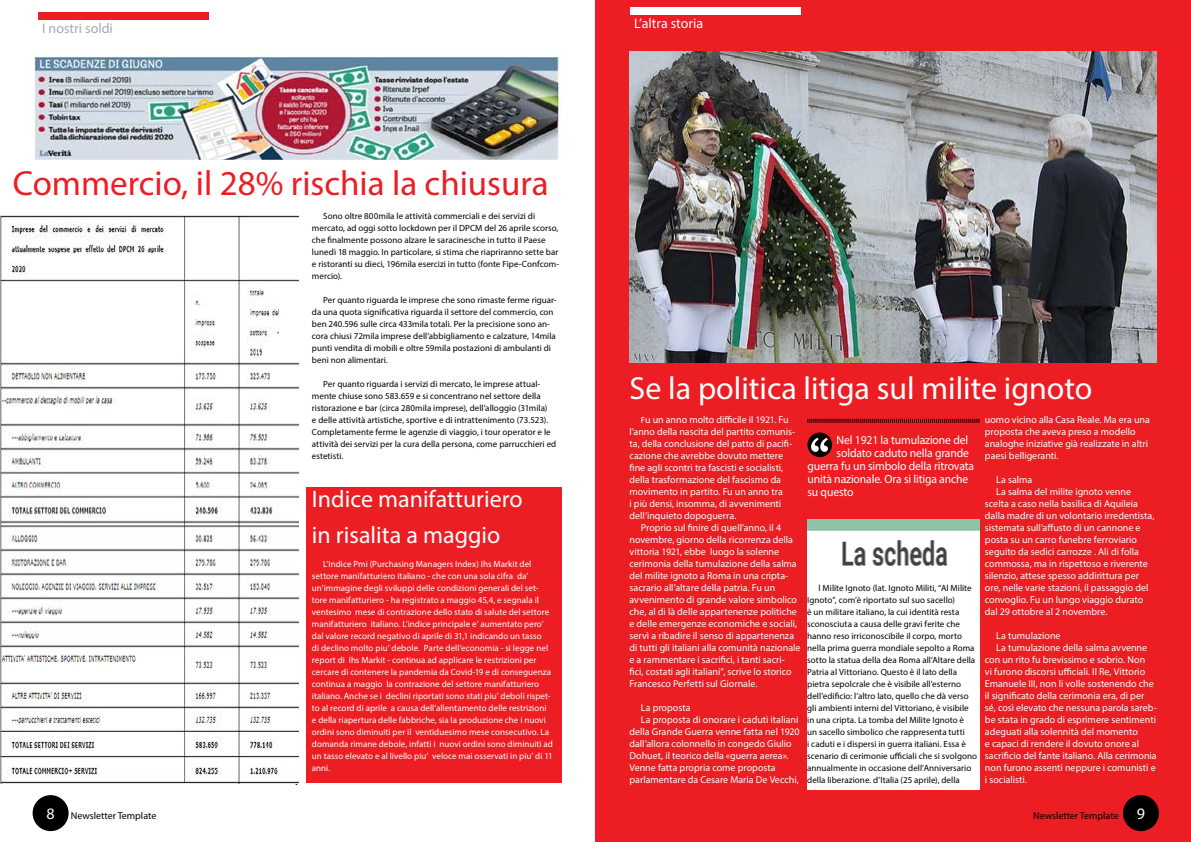
<style>
.page{position:relative;width:1191px;height:842px;background:#fff}
.page>*{position:absolute;margin:0;border:0;box-sizing:border-box;transform-origin:0 0}
.t1{font:35px "Myriad Pro";color:#ed1d24}
.t2{font:32px "Myriad Pro";color:#fff}
.t3{font:24px/36px "Myriad Pro";color:#fff}
.t4{font:14px "Myriad Pro";color:#fff}
.t5{font:14px "Myriad Pro";color:#a7a9ac}
.t6{font:12px "Myriad Pro";letter-spacing:-.01em;color:#fff}
.t7{font:10px/12px "Myriad Pro";color:#fff}
.t8{font:10px "Myriad Pro";color:#000}
.t9{font:9px/12px "Myriad Pro";letter-spacing:.005em;color:#000}
.t10{font:9px/12px "Myriad Pro";letter-spacing:.005em;color:#fff}
.s1{font-size:9px}
.s2{font-size:16px;color:#fff}
</style>
<div class="page">
<div style="left:306px;top:488px;width:255px;height:295px;background:#ed1d24"></div>
<div style="left:595px;top:0;width:596px;height:842px;background:#ed1d24"></div>
<div style="left:33px;top:795px;width:36px;height:36px;background:#000;border-radius:50%"></div>
<div style="left:1123px;top:795px;width:36px;height:36px;background:#000;border-radius:50%"></div>
<img style="left:34px;top:51px;width:527px;height:108px">
<img style="left:0;top:214px;width:298px;height:569px">
<img style="left:629px;top:51px;width:528px;height:311px">
<img style="left:807px;top:519px;width:172px;height:54px">
<svg style="left:807px;top:419px;width:172px;height:4px"></svg>
<div style="left:807px;top:432px;width:25px;height:25px;background:#000;border-radius:50%"></div>
<svg style="left:811px;top:438px;width:17px;height:14px"></svg>
<div style="left:39px;top:13px;width:170px;height:7px;background:#ed1d24"></div>
<div style="left:630px;top:8px;width:170px;height:7px;background:#fff"></div>
<div style="left:807px;top:573px;width:172px;height:217px;background:#fff"></div>
<h3 class="t5" style="left:42px;top:20px;width:72px">I nostri soldi</h3>
<h1 class="t1" style="left:13px;top:162px;width:537px">Commercio, il 28% rischia la chiusura</h1>
<p class="t9" style="left:312px;top:210px;width:249px;text-indent:11px">Sono oltre 800mila le attività commerciali e dei servizi di mercato, ad oggi sotto lockdown per il DPCM del 26 aprile scorso, che finalmente possono alzare le saracinesche in tutto il Paese lunedì 18 maggio. In particolare, si stima che riapriranno sette bar e ristoranti su dieci, 196mila esercizi in tutto (fonte Fipe-Confcom&shy;mercio).</p>
<p class="t9" style="left:312px;top:294px;width:246px;text-indent:11px">Per quanto riguarda le imprese che sono rimaste ferme riguar&shy;da una quota significativa riguarda il settore del commercio, con ben 240.596 sulle circa 433mila totali. Per la precisione sono an&shy;cora chiusi 72mila imprese dell’abbigliamento e calzature, 14mila punti vendita di mobili e oltre 59mila postazioni di ambulanti di beni non alimentari.</p>
<p class="t9" style="left:312px;top:378px;width:246px;text-indent:11px">Per quanto riguarda i servizi di mercato, le imprese attual&shy;mente chiuse sono 583.659 e si concentrano nel settore della ristorazione e bar (circa 280mila imprese), dell’alloggio (31mila)<br>e delle attività artistiche, sportive e di intrattenimento (73.523).<br>Completamente ferme le agenzie di viaggio, i tour operator e le attività dei servizi per la cura della persona, come parrucchieri ed estetisti.</p>
<h3 class="t3" style="left:312px;top:481px;width:212px">Indice manifatturiero in risalita a maggio</h3>
<p class="t10" style="left:312px;top:558px;width:243px;text-indent:11px">L’Indice Pmi (Purchasing Managers Index) Ihs Markit del settore manifatturiero italiano - che con una sola cifra da’ un’immagine degli sviluppi delle condizioni generali del set&shy;tore manifatturiero - ha registrato a maggio 45,4, e segnala il ventesimo mese di contrazione dello stato di salute del settore manifatturiero italiano. L’indice principale e’ aumentato pero’ dal valore record negativo di aprile di 31,1 indicando un tasso<br>di declino molto piu’ debole. Parte dell’economia - si legge nel report di Ihs Markit - continua ad applicare le restrizioni per cercare di contenere la pandemia da Covid-19 e di conseguenza continua a maggio la contrazione del settore manifatturiero italiano. Anche se i declini riportati sono stati piu’ deboli rispet&shy;to al record di aprile a causa dell’allentamento delle restrizioni e della riapertura delle fabbriche, sia la produzione che i nuovi ordini sono diminuiti per il ventiduesimo mese consecutivo. La domanda rimane debole, infatti i nuovi ordini sono diminuiti ad un tasso elevato e al livello piu’ veloce mai osservati in piu’ di 11 anni.</p>
<h3 class="t4" style="left:634px;top:15px;width:71px">L’altra storia</h3>
<h2 class="t2" style="left:629px;top:369px;width:464px">Se la politica litiga sul milite ignoto</h2>
<p class="t7" style="left:629px;top:414px;width:167px;text-indent:11px"><span class="s1">F</span>u un anno molto difficile il 1921. Fu l’anno della nascita del partito comunis&shy;ta, della conclusione del patto di pacifi&shy;cazione che avrebbe dovuto mettere fine agli scontri tra fascisti e socialisti, della trasformazione del fascismo da movimento in partito. Fu un anno tra<br>i più densi, insomma, di avvenimenti dell’inquieto dopoguerra.</p>
<p class="t7" style="left:629px;top:522px;width:172px;text-indent:11px">Proprio sul finire di quell’anno, il 4 novembre, giorno della ricorrenza della vittoria 1921, ebbe luogo la solenne cerimonia della tumulazione della salma del milite ignoto a Roma in una cripta&shy;sacrario all’altare della patria. Fu un avvenimento di grande valore simbolico che, al di là delle appartenenze politiche e delle emergenze economiche e sociali, servì a ribadire il senso di appartenenza di tutti gli italiani alla comunità nazionale e a rammentare i sacrifici, i tanti sacri&shy;fici, costati agli italiani”, scrive lo storico Francesco Perfetti sul Giornale.</p>
<p class="t7" style="left:641px;top:702px;width:51px">La proposta</p>
<p class="t7" style="left:641px;top:714px;width:159px">La proposta di onorare i caduti italiani</p>
<p class="t7" style="left:629px;top:726px;width:172px">della Grande Guerra venne fatta nel 1920</p>
<p class="t7" style="left:629px;top:738px;width:164px">dall’allora colonnello in congedo Giulio</p>
<p class="t7" style="left:629px;top:750px;width:161px">Dohuet, il teorico della «guerra aerea».</p>
<p class="t7" style="left:629px;top:762px;width:148px">Venne fatta propria come proposta</p>
<p class="t7" style="left:629px;top:774px;width:171px">parlamentare da Cesare Maria De Vecchi,</p>
<p class="t6" style="left:836px;top:433px;width:133px">Nel 1921 la tumulazione del</p>
<p class="t6" style="left:836px;top:446px;width:134px">soldato caduto nella grande</p>
<p class="t6" style="left:807px;top:459px;width:168px">guerra fu un simbolo della ritrovata</p>
<p class="t6" style="left:807px;top:472px;width:162px">unità nazionale. Ora si litiga anche</p>
<p class="t6" style="left:807px;top:485px;width:48px">su questo</p>
<p class="t9" style="left:807px;top:582px;width:171px;text-indent:11px">l Milite Ignoto (lat. Ignoto Militi, “Al Milite Ignoto”, com’è riportato sul suo sacello)<br>è un militare italiano, la cui identità resta sconosciuta a causa delle gravi ferite che hanno reso irriconoscibile il corpo, morto nella prima guerra mondiale sepolto a Roma sotto la statua della dea Roma all’Altare della Patria al Vittoriano. Questo è il lato della pietra sepolcrale che è visibile all’esterno dell’edificio: l’altro lato, quello che dà verso gli ambienti interni del Vittoriano, è visibile in una cripta. La tomba del Milite Ignoto è<br>un sacello simbolico che rappresenta tutti<br>i caduti e i dispersi in guerra italiani. Essa è scenario di cerimonie ufficiali che si svolgono annualmente in occasione dell’Anniversario della liberazione. d’Italia (25 aprile), della</p>
<p class="t7" style="left:985px;top:414px;width:166px">uomo vicino alla Casa Reale. Ma era una proposta che aveva preso a modello analoghe iniziative già realizzate in altri paesi belligeranti.</p>
<p class="t7" style="left:996px;top:474px;width:38px">La salma</p>
<p class="t7" style="left:996px;top:486px;width:136px">La salma del milite ignoto venne</p>
<p class="t7" style="left:985px;top:498px;width:155px">scelta a caso nella basilica di Aquileia</p>
<p class="t7" style="left:985px;top:510px;width:171px">dalla madre di un volontario irredentista,</p>
<p class="t7" style="left:985px;top:522px;width:157px">sistemata sull’affusto di un cannone e</p>
<p class="t7" style="left:985px;top:534px;width:153px">posta su un carro funebre ferroviario</p>
<p class="t7" style="left:985px;top:546px;width:156px">seguito da sedici carrozze . Ali di folla</p>
<p class="t7" style="left:985px;top:558px;width:164px">commossa, ma in rispettoso e riverente</p>
<p class="t7" style="left:985px;top:570px;width:155px">silenzio, attese spesso addirittura per</p>
<p class="t7" style="left:985px;top:582px;width:165px">ore, nelle varie stazioni, il passaggio del</p>
<p class="t7" style="left:985px;top:594px;width:160px">convoglio. Fu un lungo viaggio durato</p>
<p class="t7" style="left:985px;top:606px;width:124px">dal 29 ottobre al 2 novembre.</p>
<p class="t7" style="left:996px;top:630px;width:66px">La tumulazione</p>
<p class="t7" style="left:996px;top:642px;width:152px">La tumulazione della salma avvenne</p>
<p class="t7" style="left:985px;top:654px;width:162px">con un rito fu brevissimo e sobrio. Non</p>
<p class="t7" style="left:985px;top:666px;width:162px">vi furono discorsi ufficiali. Il Re, Vittorio</p>
<p class="t7" style="left:985px;top:678px;width:170px">Emanuele III, non li volle sostenendo che</p>
<p class="t7" style="left:985px;top:690px;width:161px">il significato della cerimonia era, di per</p>
<p class="t7" style="left:985px;top:702px;width:173px">sé, così elevato che nessuna parola sareb-</p>
<p class="t7" style="left:985px;top:714px;width:173px">be stata in grado di esprimere sentimenti</p>
<p class="t7" style="left:985px;top:726px;width:154px">adeguati alla solennità del momento</p>
<p class="t7" style="left:985px;top:738px;width:156px">e capaci di rendere il dovuto onore al</p>
<p class="t7" style="left:985px;top:750px;width:173px">sacrificio del fante italiano. Alla cerimonia</p>
<p class="t7" style="left:985px;top:762px;width:172px">non furono assenti neppure i comunisti e</p>
<p class="t7" style="left:985px;top:774px;width:43px">i socialisti.</p>
<p class="t8" style="left:46px;top:810px;width:111px"><span class="s2">8</span> Newsletter Template</p>
<p class="t8" style="left:1033px;top:810px;width:113px">Newsletter Template <span class="s2">9</span></p>
</div>
